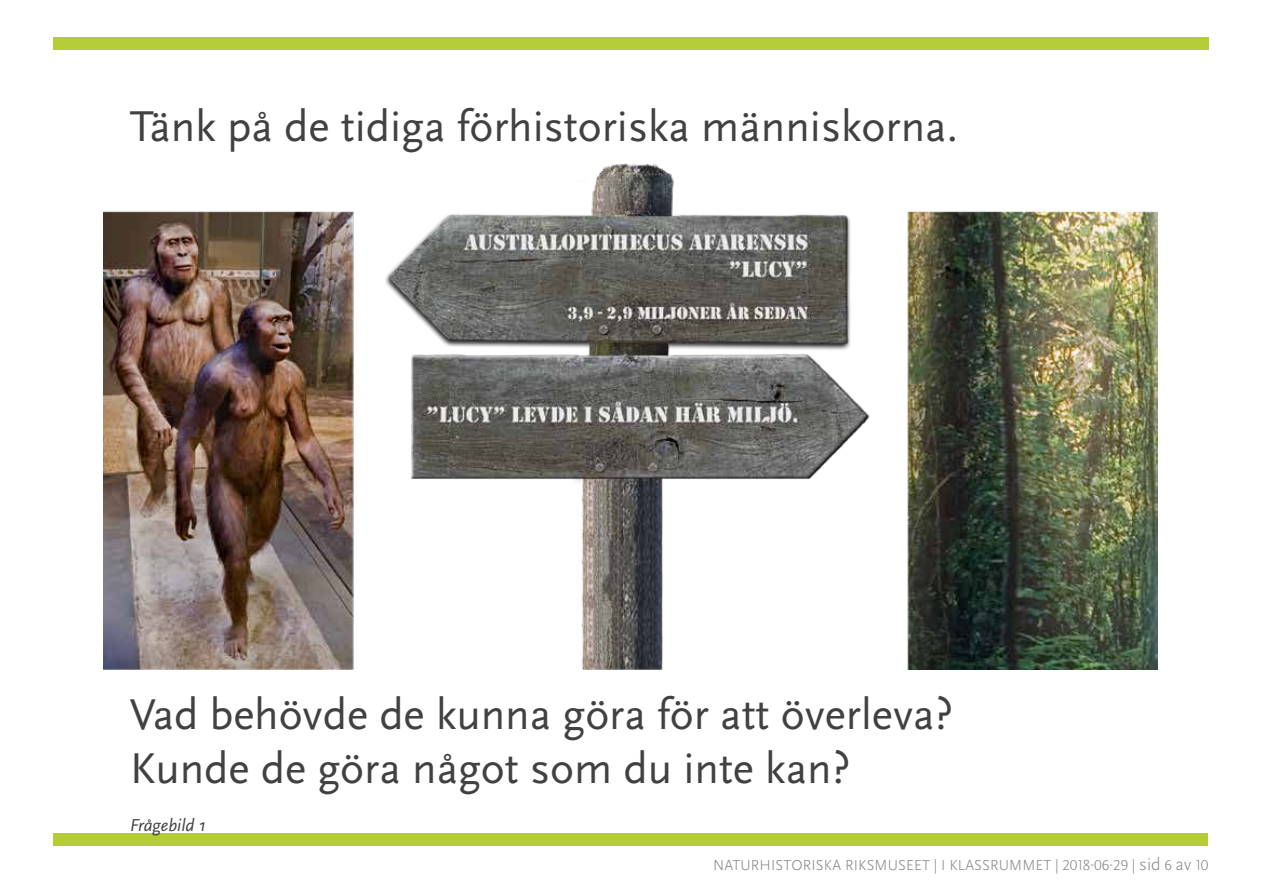
<style>
.page{position:relative;width:1263px;height:893px;background:#fff}
.page>*{position:absolute;margin:0;border:0;box-sizing:border-box;transform-origin:0 0}
.t1{font:45px/54px "Scala Sans Pro";color:#414042}
.t2{font:italic 18px "Scala Sans Pro";color:#414042}
.t3{font:300 15px "Scala Sans Pro";letter-spacing:.01em;color:#808285}
.s1{font-size:18px}
</style>
<div class="page">
<div style="left:53px;top:37px;width:1155px;height:12px;background:#b4cc38"></div>
<div style="left:53px;top:833px;width:1155px;height:13px;background:#b4cc38"></div>
<img style="left:104px;top:163px;width:1053px;height:507px">
<p class="t1" style="left:130px;top:99px;width:830px">Tänk på de tidiga förhistoriska människorna.</p>
<p class="t1" style="left:130px;top:687px;width:825px">Vad behövde de kunna göra för att överleva?<br>Kunde de göra något som du inte kan?</p>
<p class="t2" style="left:130px;top:814px;width:77px">Frågebild 1</p>
<p class="t3" style="left:713px;top:856px;width:497px">NATURHISTORISKA RIKSMUSEET | I KLASSRUMMET | 2018-06-29 | <span class="s1">sid</span> 6 <span class="s1">av</span> 10</p>
</div>
